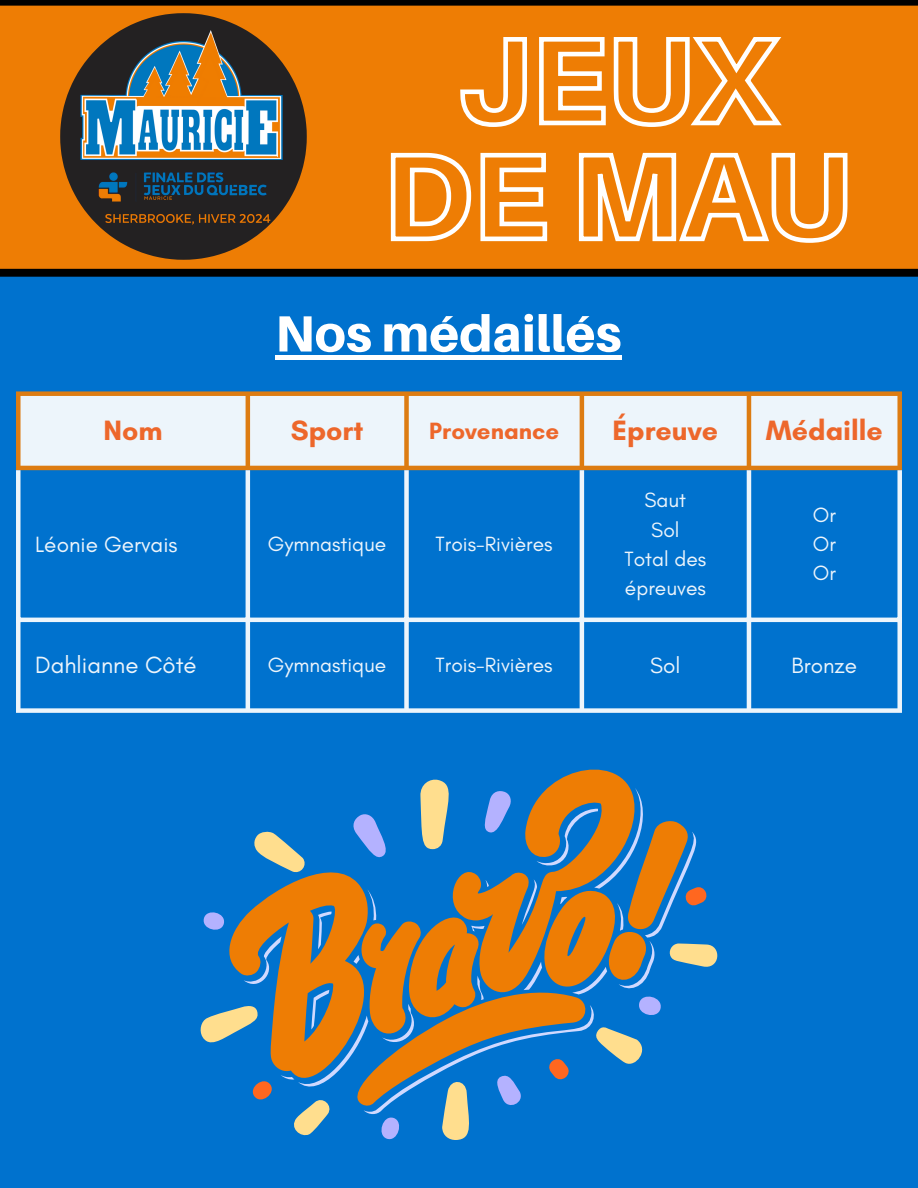
<style>
.page{position:relative;width:918px;height:1188px;background:#0072ce}
.page>*{position:absolute;margin:0;border:0;box-sizing:border-box;transform-origin:0 0}
.t1{font:800 51px "Aileron";color:#fff}
.t2{font:700 28.5px "Glacial Indifference";color:#ff671f}
.t3{font:24px "Glacial Indifference";color:#fff}
.t4{font:700 24px "Glacial Indifference";color:#ff671f}
.t5{font:22.5px "Glacial Indifference";color:#fff}
.t6{font:21px/29.2px "Glacial Indifference";color:#fff;text-align:center}
</style>
<div class="page">
<div style="left:0;top:0;width:918px;height:274px;background:#ee7d04"></div>
<svg style="left:60px;top:103px;width:247px;height:157px"></svg>
<div style="left:0;top:269px;width:918px;height:8px;background:#000"></div>
<div style="left:0;top:0;width:918px;height:6px;background:#000"></div>
<div style="left:21px;top:396px;width:876px;height:70px;background:#edf5fb"></div>
<div style="left:16px;top:396px;width:5px;height:70px;background:#dd7c12"></div>
<hr style="left:246px;top:396px;width:4px;height:70px;background:#dd7c12">
<div style="left:404px;top:396px;width:5px;height:70px;background:#dd7c12"></div>
<hr style="left:580px;top:396px;width:4px;height:70px;background:#dd7c12">
<hr style="left:747px;top:396px;width:4px;height:70px;background:#dd7c12">
<div style="left:897px;top:396px;width:5px;height:70px;background:#dd7c12"></div>
<div style="left:16px;top:391px;width:886px;height:5px;background:#dd7c12"></div>
<hr style="left:16px;top:466px;width:886px;height:4px;background:#dd7c12">
<div style="left:16px;top:470px;width:5px;height:238px;background:#edf5fb"></div>
<hr style="left:246px;top:470px;width:4px;height:238px;background:#edf5fb">
<div style="left:404px;top:470px;width:5px;height:238px;background:#edf5fb"></div>
<hr style="left:580px;top:470px;width:4px;height:238px;background:#edf5fb">
<hr style="left:747px;top:470px;width:4px;height:238px;background:#edf5fb">
<div style="left:897px;top:470px;width:5px;height:238px;background:#edf5fb"></div>
<hr style="left:16px;top:618px;width:886px;height:4px;background:#edf5fb">
<div style="left:16px;top:708px;width:886px;height:5px;background:#edf5fb"></div>
<img style="left:65px;top:13px;width:237px;height:236px">
<svg style="left:201px;top:912px;width:268px;height:228px"></svg>
<svg style="left:244px;top:832px;width:459px;height:284px"></svg>
<svg style="left:220px;top:769px;width:470px;height:340px"></svg>
<svg style="left:460px;top:37px;width:322px;height:76px"></svg>
<svg style="left:390px;top:113px;width:458px;height:130px"></svg>
<hr style="left:275px;top:355px;width:347px;height:4px;background:#fff">
<h1 class="t1" style="left:275px;top:302px;width:348px">Nos médaillés</h1>
<h2 class="t2" style="left:104px;top:413px;width:61px">Nom</h2>
<h2 class="t2" style="left:291px;top:413px;width:74px">Sport</h2>
<p class="t4" style="left:429px;top:416px;width:131px">Provenance</p>
<h2 class="t2" style="left:613px;top:413px;width:107px">Épreuve</h2>
<h2 class="t2" style="left:766px;top:413px;width:119px">Médaille</h2>
<p class="t5" style="left:35px;top:531px;width:144px">Léonie Gervais</p>
<p class="t6" style="left:268px;top:529px;width:120px">Gymnastique</p>
<p class="t6" style="left:436px;top:529px;width:119px">Trois-Rivières</p>
<p class="t6" style="left:625px;top:485px;width:83px">Saut<br>Sol<br>Total des épreuves</p>
<p class="t6" style="left:813px;top:500px;width:25px;text-align:justify">Or Or Or</p>
<p class="t3" style="left:35px;top:650px;width:163px">Dahlianne Côté</p>
<p class="t6" style="left:268px;top:650px;width:120px">Gymnastique</p>
<p class="t6" style="left:436px;top:650px;width:119px">Trois-Rivières</p>
<p class="t5" style="left:650px;top:651px;width:32px">Sol</p>
<p class="t5" style="left:792px;top:651px;width:67px">Bronze</p>
</div>
